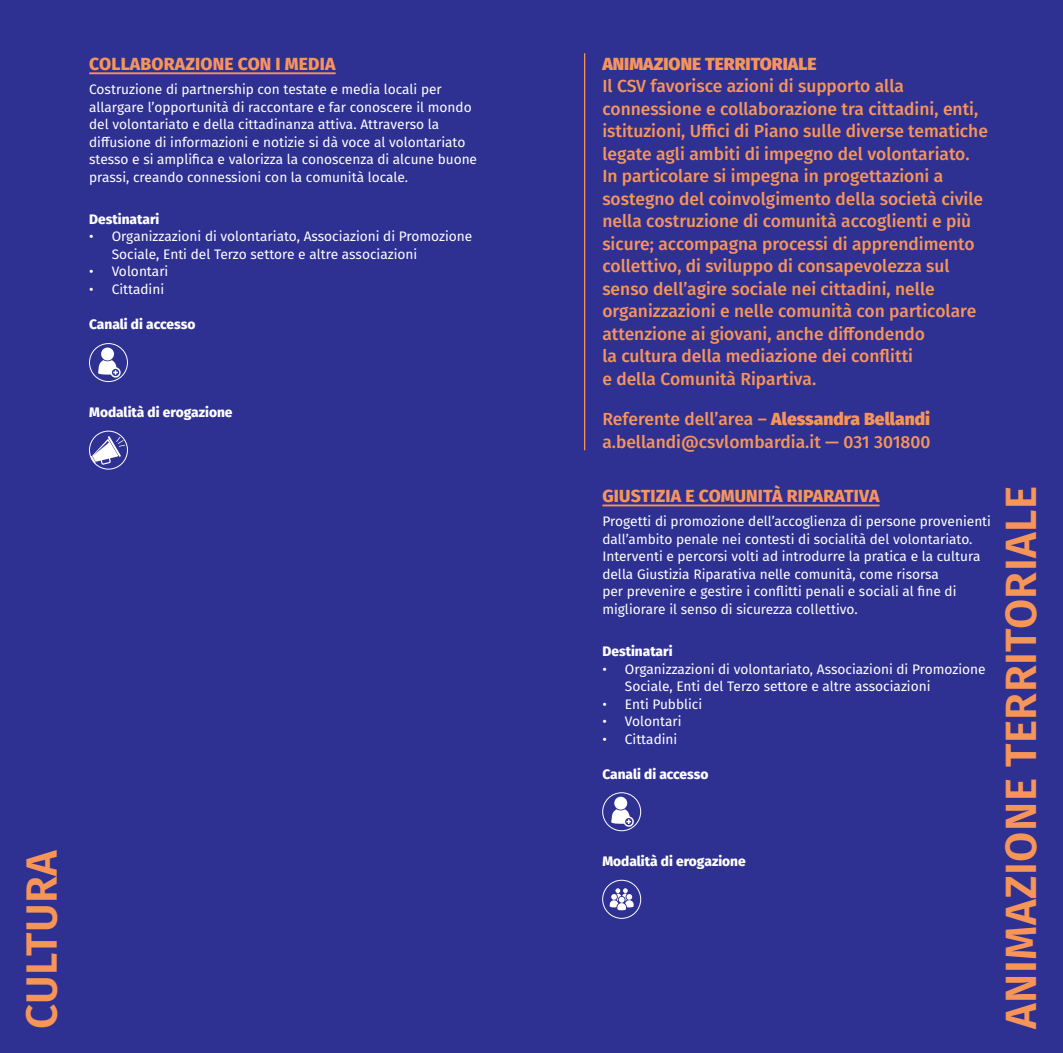
<style>
.page{position:relative;width:1063px;height:1053px;background:#fff}
.page>*{position:absolute;margin:0;border:0;box-sizing:border-box;transform-origin:0 0}
.t1{font:600 43.75px "Fira Sans";letter-spacing:.01em;color:#f79559}
.t2{font:500 17.5px/22.5px "Fira Sans";color:#f79559}
.t3{font:800 17.5px "Fira Sans";letter-spacing:.01em;color:#f79559}
.t4{font:800 17.5px "Fira Sans";color:#f79559}
.t5{font:13.75px/17.5px "Fira Sans";color:#fff}
.t6{font:800 13.75px "Fira Sans";color:#fff}
.s1{font-weight:800}
</style>
<div class="page">
<div style="left:531px;top:0;width:532px;height:1052px;background:#2e3092"></div>
<div style="left:0;top:0;width:531px;height:1052px;background:#2e3092"></div>
<hr style="left:602px;top:504px;width:278px;height:2px;background:#f79559">
<div style="left:614px;top:796px;width:13px;height:13px;background:#fff;border-radius:50%"></div>
<svg style="left:611px;top:809px;width:23px;height:18px"></svg>
<div style="left:602px;top:792px;width:39px;height:39px;border:1px solid #fff;border-radius:50%"></div>
<svg style="left:610px;top:888px;width:24px;height:22px"></svg>
<div style="left:602px;top:879px;width:39px;height:39px;border:1px solid #fff;border-radius:50%"></div>
<hr style="left:584px;top:53px;width:1px;height:397px;background:#f79559">
<hr style="left:89px;top:72px;width:247px;height:2px;background:#f79559">
<div style="left:101px;top:347px;width:13px;height:13px;background:#fff;border-radius:50%"></div>
<svg style="left:98px;top:360px;width:23px;height:18px"></svg>
<div style="left:89px;top:343px;width:39px;height:39px;border:1px solid #fff;border-radius:50%"></div>
<svg style="left:90px;top:436px;width:35px;height:28px"></svg>
<div style="left:89px;top:431px;width:39px;height:38px;border:1px solid #fff;border-radius:50%"></div>
<p class="t3" style="left:89px;top:48px;width:248px">COLLABORAZIONE CON I MEDIA</p>
<p class="t5" style="left:89px;top:80px;width:389px">Costruzione di partnership con testate e media locali per allargare l’opportunità di raccontare e far conoscere il mondo del volontariato e della cittadinanza attiva. Attraverso la diffusione di informazioni e notizie si dà voce al volontariato stesso e si amplifica e valorizza la conoscenza di alcune buone prassi, creando connessioni con la comunità locale.</p>
<p class="t6" style="left:89px;top:207px;width:72px">Destinatari</p>
<p class="t5" style="left:112px;top:227px;width:362px;text-indent:-22px">• Organizzazioni di volontariato, Associazioni di Promozione<br>Sociale, Enti del Terzo settore e altre associazioni</p>
<p class="t5" style="left:89px;top:262px;width:81px">• Volontari</p>
<p class="t5" style="left:89px;top:280px;width:76px">• Cittadini</p>
<p class="t6" style="left:89px;top:313px;width:108px">Canali di accesso</p>
<p class="t6" style="left:89px;top:400px;width:145px">Modalità di erogazione</p>
<h1 class="t1" style="left:6px;top:1028px;width:181px;rotate:-90deg">CULTURA</h1>
<p class="t4" style="left:602px;top:48px;width:216px">ANIMAZIONE TERRITORIALE</p>
<p class="t2" style="left:602px;top:74px;width:387px">Il CSV favorisce azioni di supporto alla connessione e collaborazione tra cittadini, enti, istituzioni, Uffici di Piano sulle diverse tematiche legate agli ambiti di impegno del volontariato.<br>In particolare si impegna in progettazioni a sostegno del coinvolgimento della società civile nella costruzione di comunità accoglienti e più sicure; accompagna processi di apprendimento collettivo, di sviluppo di consapevolezza sul senso dell’agire sociale nei cittadini, nelle organizzazioni e nelle comunità con particolare attenzione ai giovani, anche diffondendo<br>la cultura della mediazione dei conflitti<br>e della Comunità Ripartiva.</p>
<p class="t2" style="left:602px;top:407px;width:330px">Referente dell’area – <span class="s1">Alessandra Bellandi </span>a.bellandi@csvlombardia.it — 031 301800</p>
<p class="t3" style="left:602px;top:480px;width:279px">GIUSTIZIA E COMUNITÀ RIPARATIVA</p>
<p class="t5" style="left:602px;top:512px;width:390px">Progetti di promozione dell’accoglienza di persone provenienti dall’ambito penale nei contesti di socialità del volontariato.<br>Interventi e percorsi volti ad introdurre la pratica e la cultura della Giustizia Riparativa nelle comunità, come risorsa<br>per prevenire e gestire i conflitti penali e sociali al fine di migliorare il senso di sicurezza collettivo.</p>
<p class="t6" style="left:602px;top:639px;width:72px">Destinatari</p>
<p class="t5" style="left:625px;top:659px;width:362px;text-indent:-22px">• Organizzazioni di volontariato, Associazioni di Promozione<br>Sociale, Enti del Terzo settore e altre associazioni</p>
<p class="t5" style="left:602px;top:694px;width:101px">• Enti Pubblici</p>
<p class="t5" style="left:602px;top:712px;width:81px">• Volontari</p>
<p class="t5" style="left:602px;top:729px;width:76px">• Cittadini</p>
<p class="t6" style="left:602px;top:761px;width:108px">Canali di accesso</p>
<p class="t6" style="left:602px;top:849px;width:145px">Modalità di erogazione</p>
<h1 class="t1" style="left:985px;top:1028px;width:544px;rotate:-90deg">ANIMAZIONE TERRITORIALE</h1>
</div>
